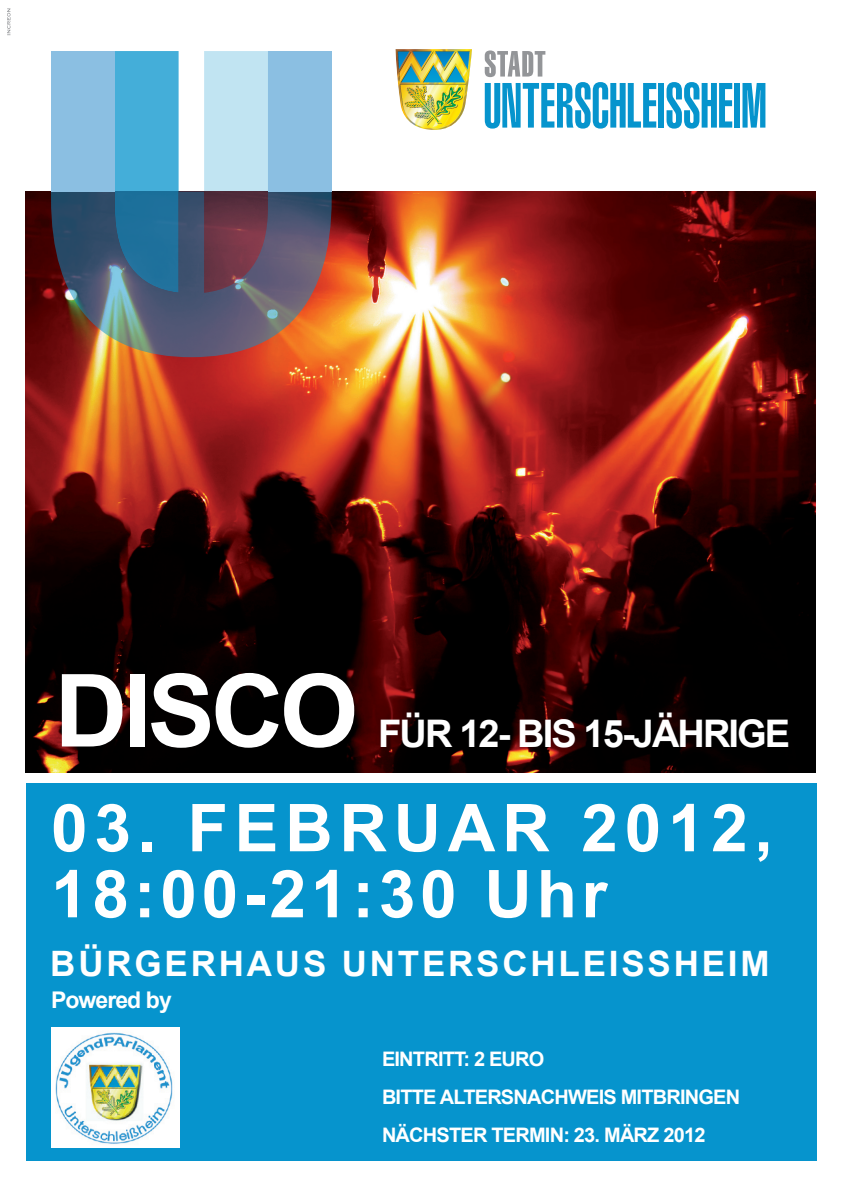
<style>
.page{position:relative;width:842px;height:1191px;background:#fff}
.page>*{position:absolute;margin:0;border:0;box-sizing:border-box;transform-origin:0 0}
.t1{font:700 101px "Arial";letter-spacing:-.04em;color:#fff}
.t2{font:700 66px/66px "Arial";letter-spacing:.1em;color:#fff}
.t3{font:700 38px "Arial";letter-spacing:-.05em;color:#fff}
.t4{font:700 35px "Arial";letter-spacing:.08em;color:#fff}
.t5{font:700 23px "Arial";color:#fff}
.t6{font:700 20px/38.3px "Arial";letter-spacing:-.04em;color:#fff}
</style>
<div class="page">
<img style="left:26px;top:191px;width:790px;height:581px">
<div style="left:26px;top:783px;width:790px;height:378px;background:#0694cd"></div>
<svg style="left:7px;top:8px;width:4px;height:27px"></svg>
<svg style="left:51px;top:51px;width:281px;height:306px;background:#647788"></svg>
<div style="left:51px;top:51px;width:64px;height:140px;background:#8bbfe2"></div>
<div style="left:268px;top:51px;width:64px;height:140px;background:#8bbfe2"></div>
<svg style="left:204px;top:51px;width:64px;height:242px;background:#9c9dac"></svg>
<svg style="left:742px;top:83px;width:23px;height:45px"></svg>
<div style="left:734px;top:83px;width:6px;height:45px;background:#0694cd"></div>
<svg style="left:666px;top:82px;width:66px;height:47px"></svg>
<div style="left:658px;top:83px;width:6px;height:45px;background:#0694cd"></div>
<svg style="left:485px;top:50px;width:171px;height:79px"></svg>
<img style="left:395px;top:49px;width:77px;height:81px">
<img style="left:52px;top:1027px;width:127px;height:120px">
<h1 class="t1" style="left:55px;top:644px;width:305px">DISCO</h1>
<h3 class="t3" style="left:378px;top:708px;width:413px">FÜR 12- BIS 15-JÄHRIGE</h3>
<h2 class="t2" style="left:51px;top:797px;width:723px">03. FEBRUAR 2012,<br>18:00-21:30 UHR</h2>
<h3 class="t4" style="left:50px;top:940px;width:721px">BÜRGERHAUS UNTERSCHLEISSHEIM</h3>
<p class="t5" style="left:51px;top:984px;width:122px">POWERED BY</p>
<p class="t6" style="left:382px;top:1040px;width:360px">EINTRITT: 2 EURO<br>BITTE ALTERSNACHWEIS MITBRINGEN<br>NÄCHSTER TERMIN: 23. MÄRZ 2012</p>
</div>
